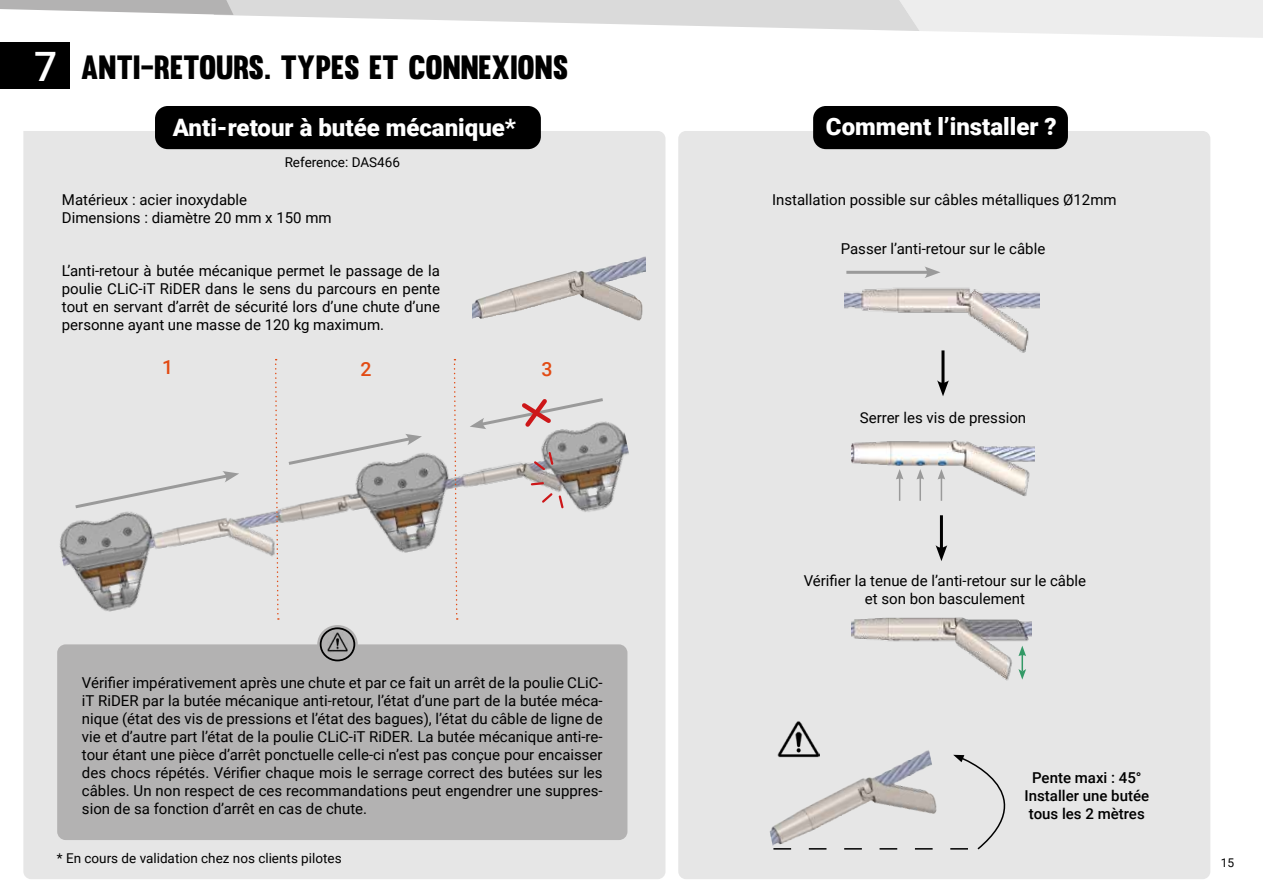
<style>
.page{position:relative;width:1263px;height:893px;background:#fff}
.page>*{position:absolute;margin:0;border:0;box-sizing:border-box;transform-origin:0 0}
.t1{font:33px "Muro";color:#000}
.t2{font:900 24px "Roboto";color:#fff}
.t3{font:500 19.5px "Roboto";color:#e24b14}
.t4{font:15px/18px "Roboto";color:#000;text-align:justify}
.t5{font:500 15px/18px "Roboto";color:#000;text-align:center}
.t6{font:13.5px "Roboto";color:#000}
.t7{font:12px "Roboto";color:#000}
.s1{font-family:"Roboto";font-weight:500;font-size:40.5px;color:#fff}
</style>
<div class="page">
<div style="left:678px;top:131px;width:532px;height:748px;background:#e6e6e6;border-radius:8px"></div>
<div style="left:0;top:43px;width:69px;height:46px;background:#000"></div>
<svg style="left:0;top:0;width:1263px;height:38px"></svg>
<div style="left:23px;top:131px;width:642px;height:748px;background:#e6e6e6"></div>
<img style="left:473px;top:254px;width:172px;height:98px">
<div style="left:155px;top:106px;width:386px;height:43px;background:#000;border-radius:13px"></div>
<div style="left:813px;top:106px;width:255px;height:43px;background:#000;border-radius:13px"></div>
<svg style="left:782px;top:721px;width:224px;height:129px"></svg>
<img style="left:48px;top:376px;width:595px;height:261px">
<svg style="left:274px;top:359px;width:5px;height:261px"></svg>
<svg style="left:73px;top:471px;width:166px;height:39px;background:#dfdfdf"></svg>
<svg style="left:286px;top:434px;width:136px;height:33px;background:#d8d8d8"></svg>
<svg style="left:470px;top:395px;width:136px;height:36px;background:#dbd1d1"></svg>
<svg style="left:532px;top:450px;width:23px;height:22px"></svg>
<svg style="left:529px;top:481px;width:36px;height:29px"></svg>
<div style="left:57px;top:644px;width:570px;height:196px;background:#b3b2b2;border-radius:9px"></div>
<svg style="left:317px;top:625px;width:41px;height:39px"></svg>
<div style="left:320px;top:627px;width:35px;height:34px;border:2px solid #000;border-radius:50%"></div>
<img style="left:327px;top:632px;width:21px;height:20px">
<img style="left:769px;top:747px;width:180px;height:103px">
<img style="left:844px;top:288px;width:195px;height:71px">
<hr style="left:846px;top:271px;width:84px;height:3px;background:#000">
<svg style="left:924px;top:266px;width:16px;height:12px"></svg>
<hr style="left:941px;top:350px;width:3px;height:36px;background:#000">
<svg style="left:937px;top:380px;width:12px;height:16px"></svg>
<img style="left:852px;top:440px;width:182px;height:56px">
<svg style="left:896px;top:469px;width:7px;height:32px"></svg>
<hr style="left:919px;top:477px;width:2px;height:24px;background:#000">
<svg style="left:916px;top:469px;width:8px;height:10px"></svg>
<svg style="left:937px;top:469px;width:8px;height:32px"></svg>
<hr style="left:940px;top:515px;width:3px;height:36px;background:#000">
<svg style="left:935px;top:545px;width:12px;height:16px"></svg>
<img style="left:851px;top:617px;width:180px;height:64px">
<svg style="left:1018px;top:646px;width:8px;height:34px"></svg>
<svg style="left:453px;top:359px;width:5px;height:261px"></svg>
<h1 class="t1" style="left:34px;top:47px;width:535px"><span class="s1">7</span> ANTI-RETOURS. TYPES ET CONNEXIONS</h1>
<h2 class="t2" style="left:173px;top:110px;width:345px">Anti-retour à butée mécanique*</h2>
<h2 class="t2" style="left:826px;top:109px;width:232px">Comment l’installer ?</h2>
<p class="t6" style="left:285px;top:153px;width:117px">Reference: DAS466</p>
<p class="t4" style="left:62px;top:190px;width:271px">Matérieux : acier inoxydable<br>Dimensions : diamètre 20 mm x 150 mm</p>
<p class="t4" style="left:62px;top:261px;width:380px">L’anti-retour à butée mécanique permet le passage de la poulie CLiC-iT RiDER dans le sens du parcours en pente tout en servant d’arrêt de sécurité lors d’une chute d’une personne ayant une masse de 120 kg maximum.</p>
<h3 class="t3" style="left:162px;top:353px;width:13px">1</h3>
<h3 class="t3" style="left:361px;top:356px;width:13px">2</h3>
<h3 class="t3" style="left:541px;top:356px;width:13px">3</h3>
<p class="t4" style="left:82px;top:673px;width:522px">Vérifier impérativement après une chute et par ce fait un arrêt de la poulie CLiC&shy;iT RiDER par la butée mécanique anti-retour, l’état d’une part de la butée méca&shy;nique (état des vis de pressions et l’état des bagues), l’état du câble de ligne de vie et d’autre part l’état de la poulie CLiC-iT RiDER. La butée mécanique anti-re&shy;tour étant une pièce d’arrêt ponctuelle celle-ci n’est pas conçue pour encaisser des chocs répétés. Vérifier chaque mois le serrage correct des butées sur les câbles. Un non respect de ces recommandations peut engendrer une suppres&shy;sion de sa fonction d’arrêt en cas de chute.</p>
<p class="t6" style="left:57px;top:848px;width:286px">* En cours de validation chez nos clients pilotes</p>
<p class="t4" style="left:772px;top:190px;width:346px">Installation possible sur câbles métalliques Ø12mm</p>
<p class="t4" style="left:841px;top:239px;width:206px">Passer l’anti-retour sur le câble</p>
<p class="t4" style="left:860px;top:408px;width:168px">Serrer les vis de pression</p>
<p class="t4" style="left:804px;top:571px;width:284px;text-align:center">Vérifier la tenue de l’anti-retour sur le câble et son bon basculement</p>
<p class="t5" style="left:1024px;top:768px;width:126px">Pente maxi : 45°<br>Installer une butée tous les 2 mètres</p>
<p class="t7" style="left:1221px;top:854px;width:15px">15</p>
</div>
